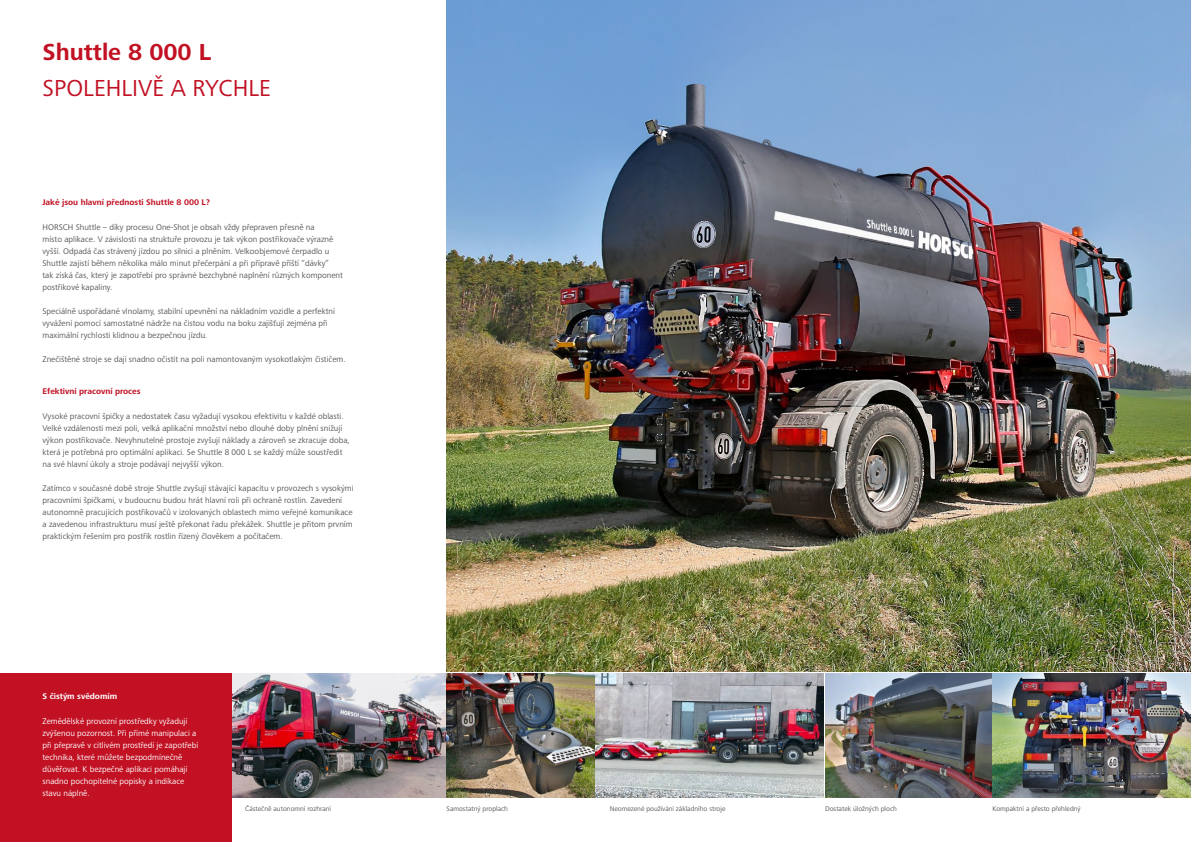
<style>
.page{position:relative;width:1191px;height:842px;background:#fff}
.page>*{position:absolute;margin:0;border:0;box-sizing:border-box;transform-origin:0 0}
.t1{font:24px "Frutiger Next LTW1 G";color:#c11123}
.t2{font:700 24px "Frutiger Next LTW1 G";color:#c11123}
.t3{font:8.5px/12px "Frutiger Next LTW1 G";color:#555756}
.t4{font:8.5px/12px "Frutiger Next LTW1 G";color:#fff}
.t5{font:700 8.5px "Frutiger Next LTW1 G";color:#c11123}
.t6{font:700 8.5px "Frutiger Next LTW1 G";color:#fff}
.t7{font:7px "Frutiger Next LTW1 G";color:#555756}
</style>
<div class="page">
<div style="left:0;top:673px;width:231px;height:169px;background:#c11123"></div>
<img style="left:446px;top:0;width:745px;height:672px">
<img style="left:825px;top:673px;width:366px;height:124px">
<img style="left:232px;top:673px;width:591px;height:124px">
<h1 class="t2" style="left:43px;top:38px;width:170px">Shuttle 8 000 L</h1>
<h1 class="t1" style="left:43px;top:74px;width:230px">SPOLEHLIVĚ A RYCHLE</h1>
<p class="t5" style="left:43px;top:197px;width:169px">Jaké jsou hlavní přednosti Shuttle 8 000 L?</p>
<p class="t3" style="left:43px;top:221px;width:302px">HORSCH Shuttle – díky procesu One-Shot je obsah vždy přepraven přesně na<br>místo aplikace. V závislosti na struktuře provozu je tak výkon postřikovače výrazně vyšší. Odpadá čas strávený jízdou po silnici a plněním. Velkoobjemové čerpadlo u Shuttle zajistí během několika málo minut přečerpání a při přípravě příští “dávky”<br>tak získá čas, který je zapotřebí pro správné bezchybné naplnění různých komponent postřikové kapaliny.</p>
<p class="t3" style="left:43px;top:305px;width:294px">Speciálně uspořádané vlnolamy, stabilní upevnění na nákladním vozidle a perfektní vyvážení pomocí samostatné nádrže na čistou vodu na boku zajišťují zejména při maximální rychlosti klidnou a bezpečnou jízdu.</p>
<p class="t3" style="left:43px;top:353px;width:305px">Znečištěné stroje se dají snadno očistit na poli namontovaným vysokotlakým čističem.</p>
<p class="t5" style="left:43px;top:386px;width:100px">Efektivní pracovní proces</p>
<p class="t3" style="left:43px;top:410px;width:309px">Vysoké pracovní špičky a nedostatek času vyžadují vysokou efektivitu v každé oblasti.<br>Velké vzdálenosti mezi poli, velká aplikační množství nebo dlouhé doby plnění snižují výkon postřikovače. Nevyhnutelné prostoje zvyšují náklady a zároveň se zkracuje doba, která je potřebná pro optimální aplikaci. Se Shuttle 8 000 L se každý může soustředit na své hlavní úkoly a stroje podávají nejvyšší výkon.</p>
<p class="t3" style="left:43px;top:483px;width:312px">Zatímco v současné době stroje Shuttle zvyšují stávající kapacitu v provozech s vysokými pracovními špičkami, v budoucnu budou hrát hlavní roli při ochraně rostlin. Zavedení autonomně pracujících postřikovačů v izolovaných oblastech mimo veřejné komunikace a zavedenou infrastrukturu musí ještě překonat řadu překážek. Shuttle je přitom prvním praktickým řešením pro postřik rostlin řízený člověkem a počítačem.</p>
<p class="t6" style="left:43px;top:692px;width:76px">S čistým svědomím</p>
<p class="t4" style="left:43px;top:716px;width:157px">Zemědělské provozní prostředky vyžadují zvýšenou pozornost. Při přímé manipulaci a při přepravě v citlivém prostředí je zapotřebí technika, které můžete bezpodmínečně důvěřovat. K bezpečné aplikaci pomáhají snadno pochopitelné popisky a indikace stavu náplně.</p>
<p class="t7" style="left:245px;top:804px;width:87px">Částečně autonomní rozhraní</p>
<p class="t7" style="left:446px;top:804px;width:63px">Samostatný proplach</p>
<p class="t7" style="left:609px;top:804px;width:117px">Neomezené používání základního stroje</p>
<p class="t7" style="left:825px;top:804px;width:73px">Dostatek úložných ploch</p>
<p class="t7" style="left:992px;top:804px;width:90px">Kompaktní a přesto přehledný</p>
</div>
